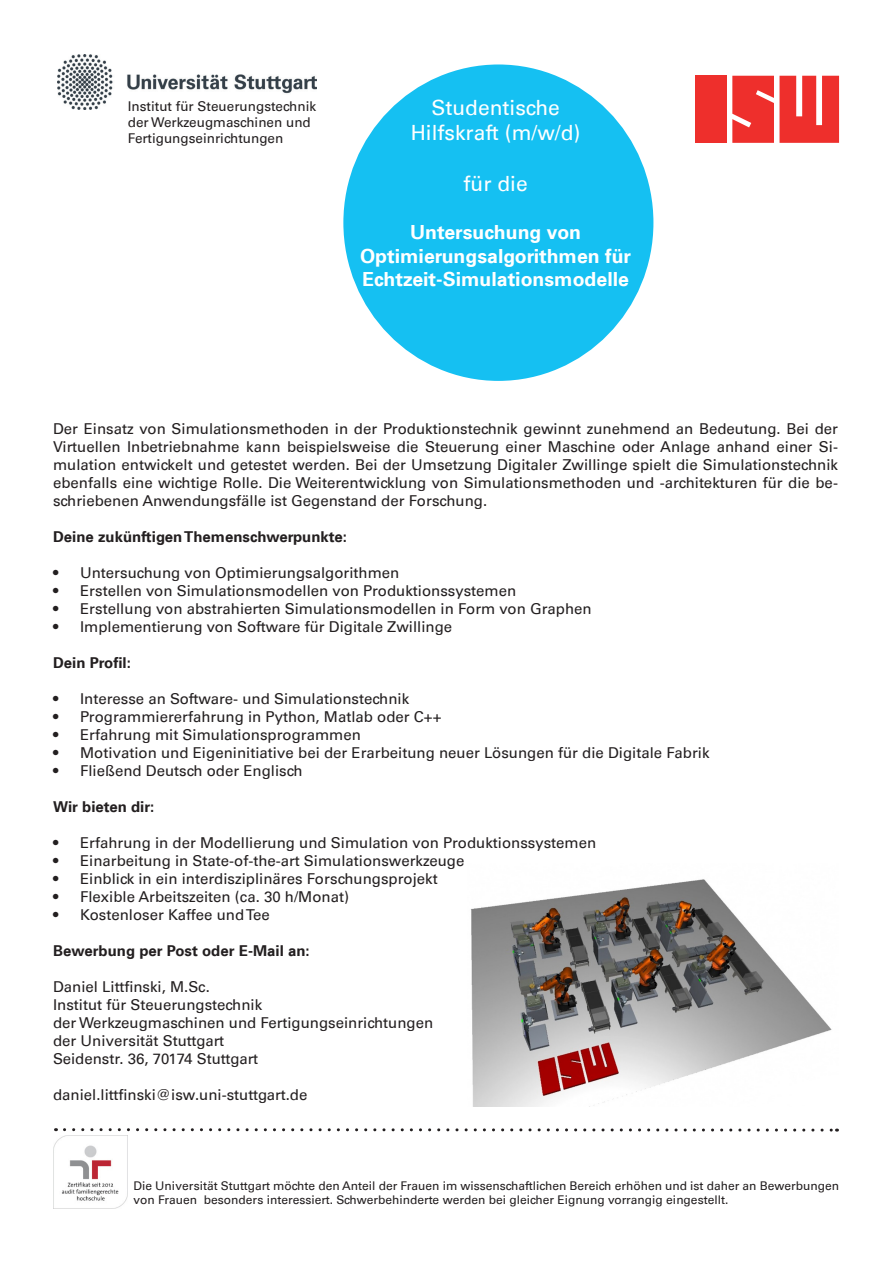
<style>
.page{position:relative;width:893px;height:1263px;background:#fff}
.page>*{position:absolute;margin:0;border:0;box-sizing:border-box;transform-origin:0 0}
.t1{font:21px/25.2px "Universfor Uni S55 Rm";color:#fff;text-align:center}
.t2{font:19.5px/23.4px "Universfor Uni S65 Bd";color:#fff;text-align:center}
.t3{font:15px/18px "Universfor Uni S55 Rm";color:#231f20;text-align:justify}
.t4{font:15px "Universfor Uni S65 Bd";color:#231f20}
.t5{font:13.5px "Universfor Uni S55 Rm";color:#231f20}
.t6{font:12px/14.4px "Universfor Uni S55 Rm";color:#231f20}
</style>
<div class="page">
<img style="left:58px;top:54px;width:259px;height:55px">
<div style="left:695px;top:76px;width:32px;height:67px;background:#ee2f2c"></div>
<svg style="left:732px;top:76px;width:107px;height:67px;background:#f04f4c"></svg>
<svg style="left:64px;top:1128px;width:773px;height:3px"></svg>
<img style="left:54px;top:1135px;width:73px;height:74px">
<div style="left:343px;top:64px;width:310px;height:317px;background:#15c0f2;border-radius:50%"></div>
<img style="left:471px;top:879px;width:361px;height:227px">
<p class="t5" style="left:128px;top:97px;width:190px">Institut für Steuerungstechnik</p>
<p class="t5" style="left:128px;top:113px;width:184px">der Werkzeugmaschinen und</p>
<p class="t5" style="left:128px;top:129px;width:157px">Fertigungseinrichtungen</p>
<p class="t1" style="left:411px;top:94px;width:171px">Studentische<br>Hilfskraft (m/w/d)</p>
<p class="t1" style="left:464px;top:170px;width:66px">für die</p>
<p class="t2" style="left:360px;top:220px;width:273px">Untersuchung von<br>Optimierungsalgorithmen für<br>Echtzeit-Simulationsmodelle</p>
<p class="t3" style="left:53px;top:419px;width:786px">Der Einsatz von Simulationsmethoden in der Produktionstechnik gewinnt zunehmend an Bedeutung. Bei der Virtuellen Inbetriebnahme kann beispielsweise die Steuerung einer Maschine oder Anlage anhand einer Si&shy;mulation entwickelt und getestet werden. Bei der Umsetzung Digitaler Zwillinge spielt die Simulationstechnik ebenfalls eine wichtige Rolle. Die Weiterentwicklung von Simulationsmethoden und -architekturen für die be&shy;schriebenen Anwendungsfälle ist Gegenstand der Forschung.</p>
<p class="t4" style="left:53px;top:526px;width:295px">Deine zukünftigen Themenschwerpunkte:</p>
<p class="t3" style="left:53px;top:563px;width:348px">• Untersuchung von Optimierungsalgorithmen</p>
<p class="t3" style="left:53px;top:581px;width:465px">• Erstellen von Simulationsmodellen von Produktionssystemen</p>
<p class="t3" style="left:53px;top:599px;width:540px">• Erstellung von abstrahierten Simulationsmodellen in Form von Graphen</p>
<p class="t3" style="left:53px;top:617px;width:401px">• Implementierung von Software für Digitale Zwillinge</p>
<p class="t4" style="left:53px;top:652px;width:79px">Dein Profil:</p>
<p class="t3" style="left:53px;top:689px;width:358px">• Interesse an Software- und Simulationstechnik</p>
<p class="t3" style="left:53px;top:707px;width:390px">• Programmiererfahrung in Python, Matlab oder C++</p>
<p class="t3" style="left:53px;top:725px;width:309px">• Erfahrung mit Simulationsprogrammen</p>
<p class="t3" style="left:53px;top:743px;width:658px">• Motivation und Eigeninitiative bei der Erarbeitung neuer Lösungen für die Digitale Fabrik</p>
<p class="t3" style="left:53px;top:761px;width:251px">• Fließend Deutsch oder Englisch</p>
<p class="t4" style="left:53px;top:796px;width:103px">Wir bieten dir:</p>
<p class="t3" style="left:53px;top:833px;width:545px">• Erfahrung in der Modellierung und Simulation von Produktionssystemen</p>
<p class="t3" style="left:53px;top:851px;width:413px">• Einarbeitung in State-of-the-art Simulationswerkzeuge</p>
<p class="t3" style="left:53px;top:869px;width:386px">• Einblick in ein interdisziplinäres Forschungsprojekt</p>
<p class="t3" style="left:53px;top:887px;width:298px">• Flexible Arbeitszeiten (ca. 30 h/Monat)</p>
<p class="t3" style="left:53px;top:905px;width:218px">• Kostenloser Kaffee und Tee</p>
<p class="t4" style="left:53px;top:940px;width:258px">Bewerbung per Post oder E-Mail an:</p>
<p class="t3" style="left:53px;top:977px;width:158px">Daniel Littfinski, M.Sc.</p>
<p class="t3" style="left:53px;top:995px;width:382px;text-align:left">Institut für Steuerungstechnik<br>der Werkzeugmaschinen und Fertigungseinrichtungen der Universität Stuttgart</p>
<p class="t3" style="left:53px;top:1049px;width:207px">Seidenstr. 36, 70174 Stuttgart</p>
<p class="t3" style="left:53px;top:1085px;width:256px">daniel.littfinski@isw.uni-stuttgart.de</p>
<p class="t6" style="left:134px;top:1178px;width:707px">Die Universität Stuttgart möchte den Anteil der Frauen im wissenschaftlichen Bereich erhöhen und ist daher an Bewerbungen von Frauen besonders interessiert. Schwerbehinderte werden bei gleicher Eignung vorrangig eingestellt.</p>
</div>
